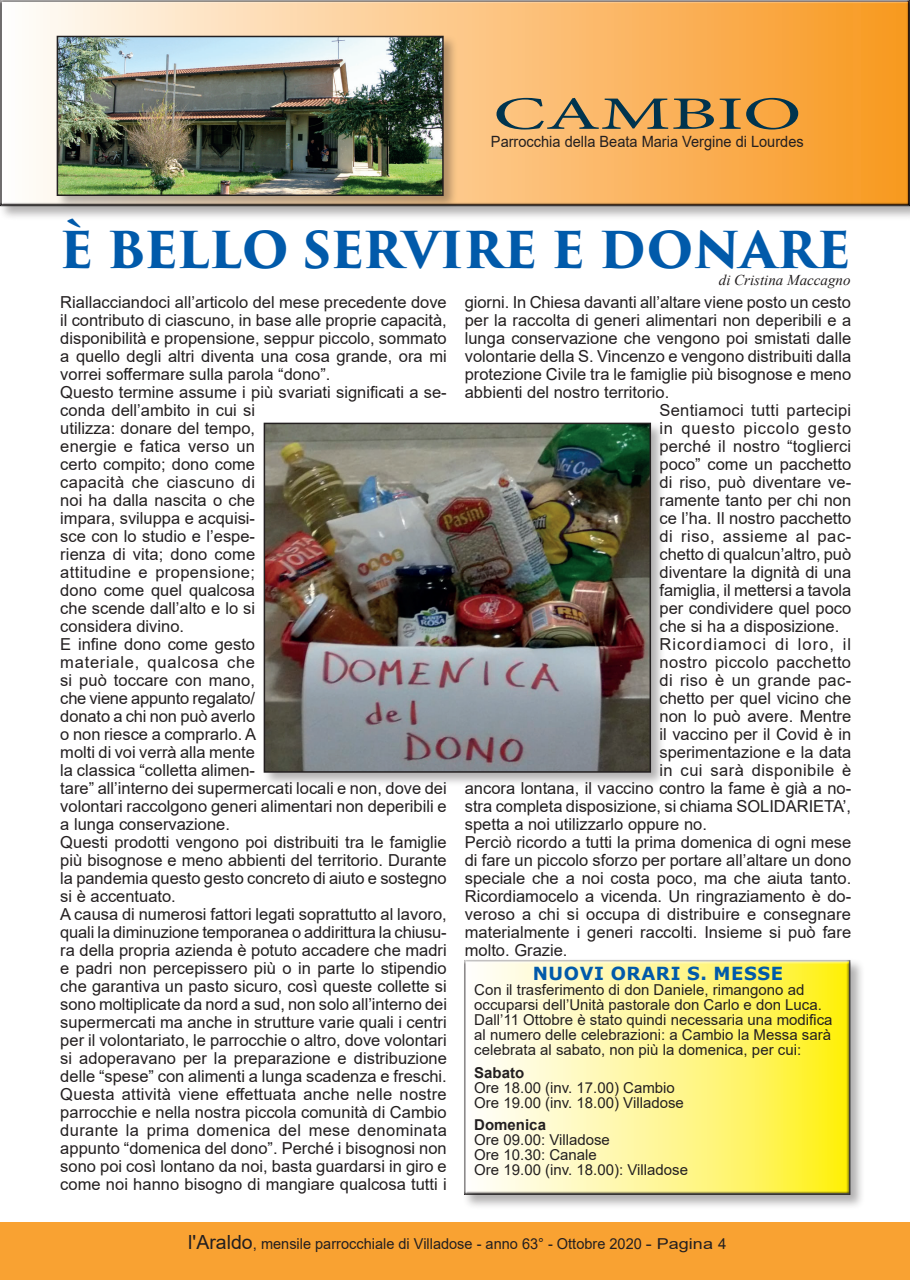
<style>
.page{position:relative;width:910px;height:1280px;background:#fff}
.page>*{position:absolute;margin:0;border:0;box-sizing:border-box;transform-origin:0 0}
.t1{font:700 49.5px "Trajan Pro 3";letter-spacing:-.005em;color:#015aaa}
.t2{font:46.5px "Minion Pro";color:#00344e;scale:1.7 1}
.t3{font:19.5px "Arial";color:#231f20}
.t4{font:700 18px "Verdana";letter-spacing:.035em;color:#015aaa}
.t5{font:16.5px/18px "Arial";color:#231f20}
.t6{font:16.5px "Arial";letter-spacing:.02em;color:#231f20}
.t7{font:16.5px "Arial";letter-spacing:.025em;color:#231f20}
.t8{font:16.5px "Arial";letter-spacing:.06em;color:#231f20}
.t9{font:16.5px "Arial";letter-spacing:.03em;color:#231f20}
.t10{font:16.5px "Arial";letter-spacing:.045em;color:#231f20}
.t11{font:16.5px "Arial";letter-spacing:.035em;color:#231f20}
.t12{font:15.45px "Arial";color:#231f20;scale:.94 1}
.t13{font:15px/15px "Arial";color:#231f20}
.t14{font:italic 15px "Times New Roman";color:#231f20}
.t15{font:700 15px "Arial";color:#231f20}
.s1{font-size:19.5px}
</style>
<div class="page">
<div style="left:0;top:0;width:910px;height:221px;background:#231f20;opacity:.35"></div>
<div style="left:0;top:0;width:910px;height:208px;background:#231f20;opacity:.75"></div>
<div style="left:0;top:1222px;width:910px;height:58px;background:#f9a232"></div>
<div style="left:55px;top:34px;width:403px;height:176px;background:#231f20;opacity:.35"></div>
<img style="left:60px;top:39px;width:381px;height:154px">
<div style="left:57px;top:36px;width:387px;height:160px;border:2px solid #231f20"></div>
<div style="left:262px;top:421px;width:404px;height:366px;background:#231f20;opacity:.35"></div>
<img style="left:267px;top:426px;width:381px;height:344px">
<div style="left:264px;top:423px;width:387px;height:350px;border:2px solid #231f20"></div>
<div style="left:462px;top:958px;width:403px;height:251px;background:#231f20;opacity:.35"></div>
<div style="left:463px;top:959px;width:390px;height:236px;background:#231f20;opacity:.75"></div>
<h2 class="t2" style="left:493px;top:83px;width:183px">CAMBIO</h2>
<p class="t12" style="left:491px;top:131px;width:334px">Parrocchia della Beata Maria Vergine di Lourdes</p>
<h1 class="t1" style="left:59px;top:213px;width:793px">È BELLO SERVIRE E DONARE</h1>
<p class="t14" style="left:719px;top:269px;width:133px">di Cristina Maccagno</p>
<p class="t5" style="left:60px;top:293px;width:388px">Riallacciandoci all’articolo del mese precedente dove il contributo di ciascuno, in base alle proprie capacità, disponibilità e propensione, seppur piccolo, sommato a quello degli altri diventa una cosa grande, ora mi vorrei soffermare sulla parola “dono”.<br>Questo termine assume i più svariati significati a se&shy;conda dell’ambito in cui si<br>utilizza: donare del tempo,<br>energie e fatica verso un<br>certo compito; dono come<br>capacità che ciascuno di<br>noi ha dalla nascita o che<br>impara, sviluppa e acquisi-<br>sce con lo studio e l’espe-<br>rienza di vita; dono come<br>attitudine e propensione;<br>dono come quel qualcosa<br>che scende dall’alto e lo si<br>considera divino.<br>E infine dono come gesto<br>materiale, qualcosa che<br>si può toccare con mano,<br>che viene appunto regalato/<br>donato a chi non può averlo<br>o non riesce a comprarlo. A<br>molti di voi verrà alla mente<br>la classica “colletta alimen-<br>tare” all’interno dei supermercati locali e non, dove dei volontari raccolgono generi alimentari non deperibili e a lunga conservazione.<br>Questi prodotti vengono poi distribuiti tra le famiglie più bisognose e meno abbienti del territorio. Durante la pandemia questo gesto concreto di aiuto e sostegno si è accentuato.<br>A causa di numerosi fattori legati soprattutto al lavoro, quali la diminuzione temporanea o addirittura la chiusu&shy;ra della propria azienda è potuto accadere che madri e padri non percepissero più o in parte lo stipendio che garantiva un pasto sicuro, così queste collette si sono moltiplicate da nord a sud, non solo all’interno dei supermercati ma anche in strutture varie quali i centri per il volontariato, le parrocchie o altro, dove volontari si adoperavano per la preparazione e distribuzione delle “spese” con alimenti a lunga scadenza e freschi.<br>Questa attività viene effettuata anche nelle nostre parrocchie e nella nostra piccola comunità di Cambio durante la prima domenica del mese denominata appunto “domenica del dono”. Perché i bisognosi non sono poi così lontano da noi, basta guardarsi in giro e come noi hanno bisogno di mangiare qualcosa tutti i</p>
<p class="t5" style="left:465px;top:293px;width:388px">giorni. In Chiesa davanti all’altare viene posto un cesto</p>
<p class="t5" style="left:465px;top:311px;width:388px">per la raccolta di generi alimentari non deperibili e a</p>
<p class="t5" style="left:465px;top:329px;width:388px">lunga conservazione che vengono poi smistati dalle</p>
<p class="t5" style="left:465px;top:347px;width:388px">volontarie della S. Vincenzo e vengono distribuiti dalla</p>
<p class="t5" style="left:465px;top:365px;width:388px">protezione Civile tra le famiglie più bisognose e meno</p>
<p class="t5" style="left:465px;top:383px;width:206px">abbienti del nostro territorio.</p>
<p class="t6" style="left:659px;top:398px;width:193px">Sentiamoci tutti partecipi</p>
<p class="t10" style="left:659px;top:416px;width:193px">in questo piccolo gesto</p>
<p class="t5" style="left:659px;top:437px;width:193px">perché il nostro “toglierci</p>
<p class="t5" style="left:659px;top:455px;width:193px">poco” come un pacchetto</p>
<p class="t5" style="left:659px;top:473px;width:193px">di riso, può diventare ve-</p>
<p class="t5" style="left:659px;top:491px;width:193px">ramente tanto per chi non</p>
<p class="t5" style="left:659px;top:509px;width:193px">ce l’ha. Il nostro pacchetto</p>
<p class="t11" style="left:659px;top:524px;width:193px">di riso, assieme al pac-</p>
<p class="t5" style="left:659px;top:545px;width:193px">chetto di qualcun’altro, può</p>
<p class="t5" style="left:659px;top:563px;width:193px">diventare la dignità di una</p>
<p class="t5" style="left:659px;top:581px;width:193px">famiglia, il mettersi a tavola</p>
<p class="t5" style="left:659px;top:599px;width:193px">per condividere quel poco</p>
<p class="t5" style="left:659px;top:617px;width:181px">che si ha a disposizione.</p>
<p class="t8" style="left:659px;top:632px;width:193px">Ricordiamoci di loro, il</p>
<p class="t7" style="left:659px;top:650px;width:193px">nostro piccolo pacchetto</p>
<p class="t6" style="left:659px;top:668px;width:193px">di riso è un grande pac-</p>
<p class="t5" style="left:659px;top:689px;width:193px">chetto per quel vicino che</p>
<p class="t5" style="left:659px;top:707px;width:193px">non lo può avere. Mentre</p>
<p class="t5" style="left:659px;top:725px;width:193px">il vaccino per il Covid è in</p>
<p class="t5" style="left:659px;top:743px;width:193px">sperimentazione e la data</p>
<p class="t9" style="left:659px;top:758px;width:193px">in cui sarà disponibile è</p>
<p class="t5" style="left:465px;top:779px;width:388px">ancora lontana, il vaccino contro la fame è già a no-</p>
<p class="t5" style="left:465px;top:797px;width:388px">stra completa disposizione, si chiama SOLIDARIETA’,</p>
<p class="t5" style="left:465px;top:815px;width:244px">spetta a noi utilizzarlo oppure no.</p>
<p class="t5" style="left:465px;top:833px;width:388px">Perciò ricordo a tutti la prima domenica di ogni mese</p>
<p class="t5" style="left:465px;top:851px;width:388px">di fare un piccolo sforzo per portare all’altare un dono</p>
<p class="t5" style="left:465px;top:869px;width:388px">speciale che a noi costa poco, ma che aiuta tanto.</p>
<p class="t5" style="left:465px;top:887px;width:388px">Ricordiamocelo a vicenda. Un ringraziamento è do-</p>
<p class="t5" style="left:465px;top:905px;width:388px">veroso a chi si occupa di distribuire e consegnare</p>
<p class="t5" style="left:465px;top:923px;width:388px">materialmente i generi raccolti. Insieme si può fare</p>
<p class="t5" style="left:465px;top:941px;width:104px">molto. Grazie.</p>
<p class="t4" style="left:533px;top:961px;width:252px">NUOVI ORARI S. MESSE</p>
<p class="t13" style="left:474px;top:982px;width:360px">Con il trasferimento di don Daniele, rimangono ad occuparsi dell’Unità pastorale don Carlo e don Luca.<br>Dall’11 Ottobre è stato quindi necessaria una modifica al numero delle celebrazioni: a Cambio la Messa sarà celebrata al sabato, non più la domenica, per cui:</p>
<p class="t15" style="left:474px;top:1062px;width:52px">Sabato</p>
<p class="t13" style="left:474px;top:1080px;width:211px">Ore 18.00 (inv. 17.00) Cambio<br>Ore 19.00 (inv. 18.00) Villadose</p>
<p class="t15" style="left:474px;top:1114px;width:73px">Domenica</p>
<p class="t13" style="left:474px;top:1132px;width:215px">Ore 09.00: Villadose<br>Ore 10.30: Canale<br>Ore 19.00 (inv. 18.00): Villadose</p>
<p class="t3" style="left:182px;top:1227px;width:66px">l'Araldo</p>
<p class="t13" style="left:188px;top:1234px;width:453px"><span class="s1">l'Araldo</span>, , mensile par oc hiale di Villadose - an o 63° - Ot obre 2020</p>
<p class="t13" style="left:261px;top:1236px;width:468px">mensile parrocchiale di Villadose - anno 63° - Ottobre 2020 - Pagina 4</p>
</div>
